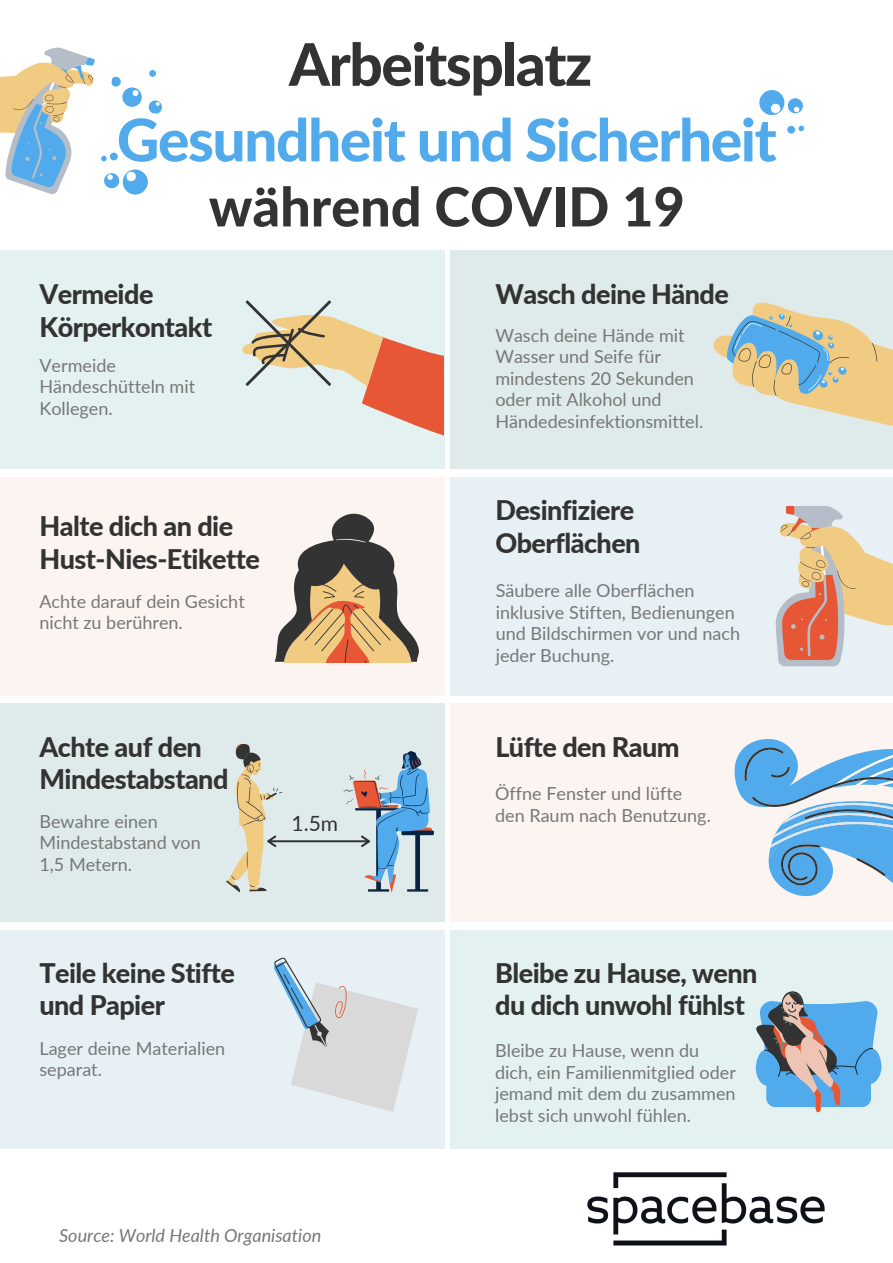
<style>
.page{position:relative;width:893px;height:1263px;background:#fff}
.page>*{position:absolute;margin:0;border:0;box-sizing:border-box;transform-origin:0 0}
.t1{font:800 58.65px "Lato";letter-spacing:-.025em;color:#50aaeb}
.t2{font:800 58.65px "Lato";letter-spacing:-.025em;color:#333}
.t3{font:800 54px "Lato";color:#333}
.t4{font:800 27px/32.2px "Lato";letter-spacing:-.02em;color:#333}
.t5{font:21px "Lato";color:#333}
.t6{font:18px/21.6px "Lato";color:#777}
.t7{font:italic 18px "Lato";color:#777}
</style>
<div class="page">
<div style="left:450px;top:477px;width:443px;height:218px;background:#e7f0f4"></div>
<svg style="left:775px;top:506px;width:118px;height:160px"></svg>
<div style="left:0;top:930px;width:445px;height:219px;background:#e7f0f4"></div>
<img style="left:587px;top:1172px;width:238px;height:74px">
<div style="left:0;top:250px;width:445px;height:219px;background:#e3f2f1"></div>
<svg style="left:243px;top:300px;width:201px;height:136px"></svg>
<div style="left:0;top:477px;width:445px;height:218px;background:#fcf4f1"></div>
<svg style="left:274px;top:513px;width:146px;height:149px"></svg>
<div style="left:450px;top:703px;width:443px;height:219px;background:#fcf4f1"></div>
<svg style="left:734px;top:739px;width:159px;height:158px"></svg>
<svg style="left:274px;top:957px;width:144px;height:155px"></svg>
<div style="left:0;top:703px;width:445px;height:219px;background:#dfebea"></div>
<svg style="left:759px;top:90px;width:46px;height:44px"></svg>
<svg style="left:0;top:47px;width:162px;height:148px"></svg>
<div style="left:450px;top:250px;width:443px;height:219px;background:#dfebea"></div>
<svg style="left:713px;top:302px;width:180px;height:123px"></svg>
<div style="left:450px;top:930px;width:443px;height:219px;background:#e3f2f1"></div>
<svg style="left:755px;top:991px;width:126px;height:121px"></svg>
<svg style="left:226px;top:743px;width:208px;height:149px"></svg>
<h1 class="t2" style="left:289px;top:28px;width:305px">Arbeitsplatz</h1>
<h1 class="t1" style="left:117px;top:103px;width:661px">Gesundheit und Sicherheit</h1>
<h2 class="t3" style="left:209px;top:173px;width:477px">während COVID 19</h2>
<h3 class="t4" style="left:39px;top:278px;width:174px">Vermeide<br>Körperkontakt</h3>
<p class="t6" style="left:39px;top:354px;width:157px">Vermeide<br>Händeschütteln mit<br>Kollegen.</p>
<h3 class="t4" style="left:39px;top:510px;width:222px">Halte dich an die<br>Hust-Nies-Etikette</h3>
<p class="t6" style="left:39px;top:590px;width:207px">Achte darauf dein Gesicht nicht zu berühren.</p>
<h3 class="t4" style="left:39px;top:730px;width:191px">Achte auf den<br>Mindestabstand</h3>
<p class="t6" style="left:39px;top:810px;width:163px">Bewahre einen<br>Mindestabstand von<br>1,5 Metern.</p>
<h3 class="t4" style="left:39px;top:956px;width:197px">Teile keine Stifte und Papier</h3>
<p class="t6" style="left:39px;top:1037px;width:187px">Lager deine Materialien separat.</p>
<p class="t5" style="left:292px;top:811px;width:48px">1.5m</p>
<p class="t7" style="left:59px;top:1224px;width:263px">Source: World Health Organisation</p>
<h3 class="t4" style="left:495px;top:278px;width:235px">Wasch deine Hände</h3>
<p class="t6" style="left:495px;top:324px;width:209px">Wasch deine Hände mit<br>Wasser und Seife für mindestens 20 Sekunden oder mit Alkohol und<br>Händedesinfektionsmittel.</p>
<h3 class="t4" style="left:495px;top:494px;width:147px">Desinfiziere<br>Oberflächen</h3>
<p class="t6" style="left:496px;top:579px;width:246px">Säubere alle Oberflächen inklusive Stiften, Bedienungen und Bildschirmen vor und nach jeder Buchung.</p>
<h3 class="t4" style="left:495px;top:730px;width:186px">Lüfte den Raum</h3>
<p class="t6" style="left:495px;top:782px;width:217px">Öffne Fenster und lüfte den Raum nach Benutzung.</p>
<h3 class="t4" style="left:495px;top:956px;width:264px">Bleibe zu Hause, wenn du dich unwohl fühlst</h3>
<p class="t6" style="left:495px;top:1039px;width:242px">Bleibe zu Hause, wenn du dich, ein Familienmitglied oder jemand mit dem du zusammen lebst sich unwohl fühlen.</p>
</div>
